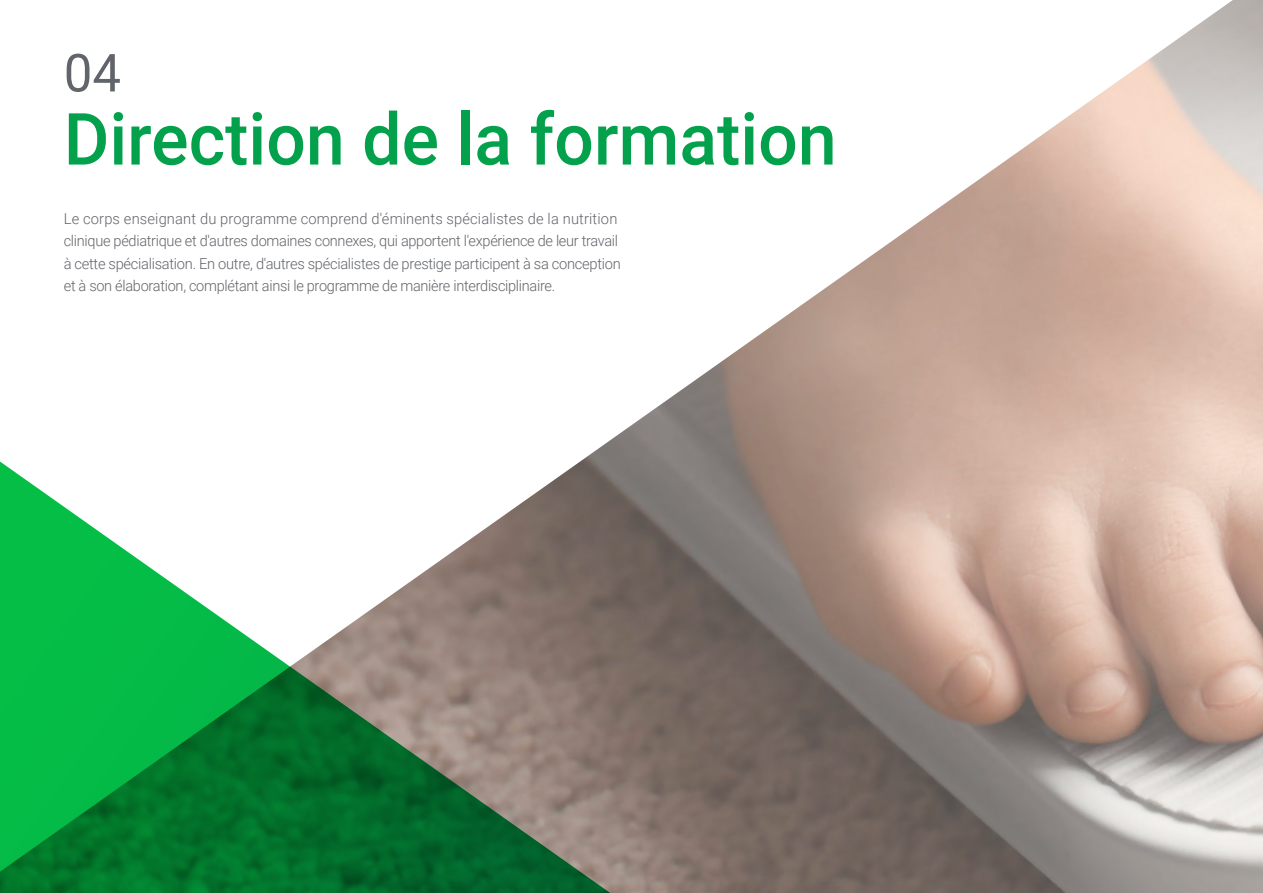
<style>
.page{position:relative;width:1263px;height:893px;background:#fff}
.page>*{position:absolute;margin:0;border:0;box-sizing:border-box;transform-origin:0 0}
.t1{font:500 72px "Roboto";color:#04a14d}
.t2{font:52.5px "Roboto";color:#61646a}
.t3{font:300 15px/22.5px "Roboto";letter-spacing:-.02em;color:#61646a}
</style>
<div class="page">
<img style="left:602px;top:0;width:661px;height:893px">
<svg style="left:0;top:446px;width:640px;height:447px"></svg>
<h2 class="t2" style="left:64px;top:36px;width:59px">04</h2>
<h1 class="t1" style="left:64px;top:89px;width:774px">Direction de la formation</h1>
<p class="t3" style="left:64px;top:207px;width:558px">Le corps enseignant du programme comprend d'éminents spécialistes de la nutrition clinique pédiatrique et d'autres domaines connexes, qui apportent l'expérience de leur travail à cette spécialisation. En outre, d'autres spécialistes de prestige participent à sa conception et à son élaboration, complétant ainsi le programme de manière interdisciplinaire.</p>
</div>
